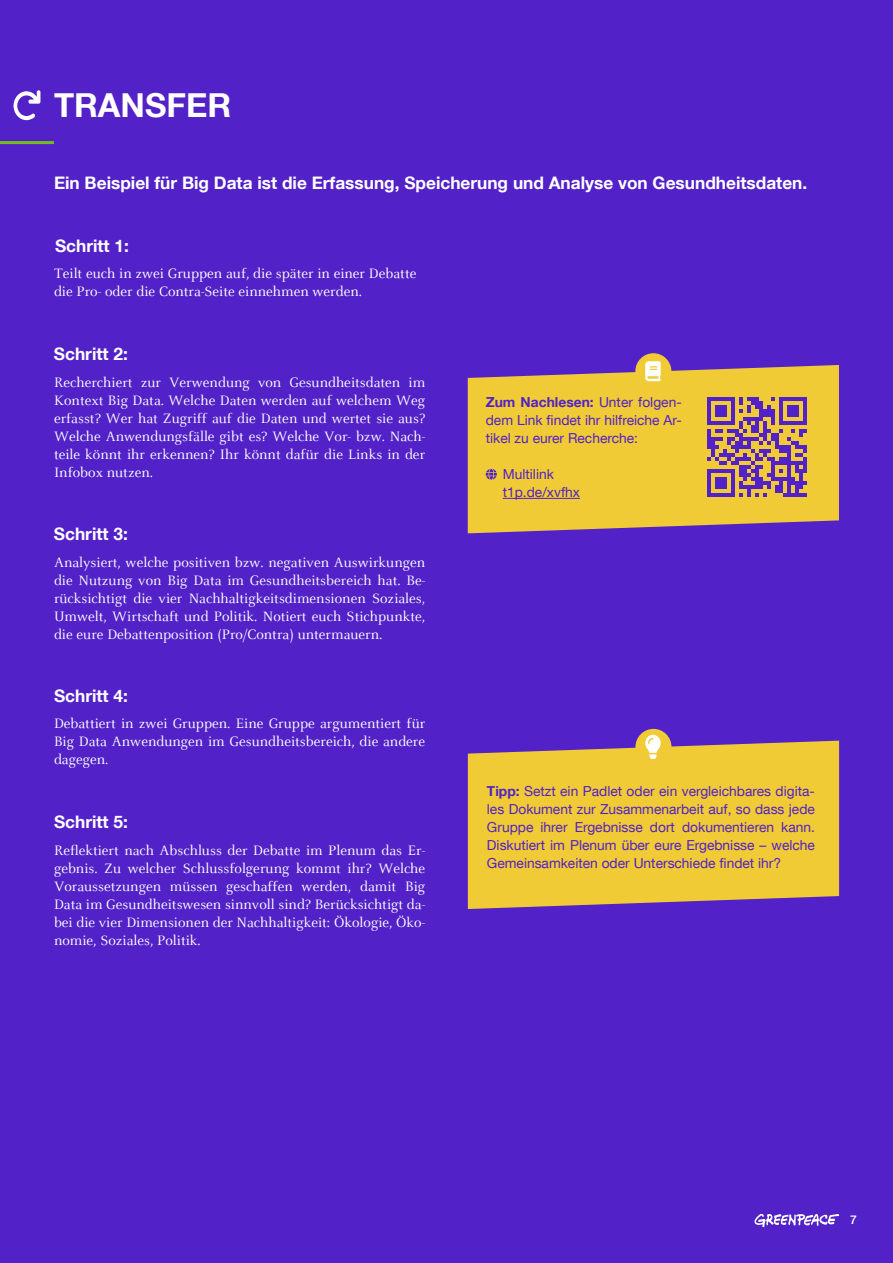
<style>
.page{position:relative;width:893px;height:1263px;background:#5221c7}
.page>*{position:absolute;margin:0;border:0;box-sizing:border-box;transform-origin:0 0}
.t1{font:700 33px "Helvetica Neue LT Com";color:#fff}
.t2{font:700 17.25px "Helvetica Neue LT Com";color:#fff}
.t3{font:15px/18px "Celeste";color:#fff;text-align:justify}
.t4{font:13.8px/18px "Helvetica Neue LT Com";color:#5221c7;text-align:justify}
.t5{font:500 12px "Helvetica Neue LT Com";color:#fff}
.s1{font-weight:700}
</style>
<div class="page">
<hr style="left:0;top:141px;width:54px;height:3px;background:#73be1e">
<svg style="left:14px;top:90px;width:26px;height:30px"></svg>
<svg style="left:468px;top:365px;width:371px;height:168px;background:#e2bc41"></svg>
<div style="left:635px;top:353px;width:36px;height:36px;background:#f0cb35;border-radius:50%"></div>
<hr style="left:503px;top:498px;width:77px;height:1px;background:#5221c7">
<svg style="left:486px;top:469px;width:11px;height:11px"></svg>
<svg style="left:645px;top:361px;width:16px;height:20px"></svg>
<svg style="left:754px;top:1214px;width:85px;height:12px"></svg>
<svg style="left:707px;top:397px;width:100px;height:100px"></svg>
<svg style="left:468px;top:741px;width:371px;height:168px;background:#e4be3f"></svg>
<div style="left:635px;top:729px;width:36px;height:36px;background:#f0cb35;border-radius:50%"></div>
<svg style="left:645px;top:735px;width:16px;height:24px"></svg>
<h1 class="t1" style="left:54px;top:84px;width:179px">TRANSFER</h1>
<p class="t2" style="left:54px;top:172px;width:755px">Ein Beispiel für Big Data ist die Erfassung, Speicherung und Analyse von Gesundheitsdaten.</p>
<p class="t2" style="left:55px;top:235px;width:75px">Schritt 1:</p>
<p class="t3" style="left:54px;top:265px;width:364px">Teilt euch in zwei Gruppen auf, die später in einer Debatte die Pro- oder die Contra-Seite einnehmen werden.</p>
<p class="t2" style="left:54px;top:343px;width:75px">Schritt 2:</p>
<p class="t3" style="left:54px;top:373px;width:373px">Recherchiert zur Verwendung von Gesundheitsdaten im Kontext Big Data. Welche Daten werden auf welchem Weg erfasst? Wer hat Zugriff auf die Daten und wertet sie aus?<br>Welche Anwendungsfälle gibt es? Welche Vor- bzw. Nach&shy;teile könnt ihr erkennen? Ihr könnt dafür die Links in der Infobox nutzen.</p>
<p class="t2" style="left:54px;top:523px;width:75px">Schritt 3:</p>
<p class="t3" style="left:54px;top:553px;width:373px">Analysiert, welche positiven bzw. negativen Auswirkungen die Nutzung von Big Data im Gesundheitsbereich hat. Be&shy;rücksichtigt die vier Nachhaltigkeitsdimensionen Soziales, Umwelt, Wirtschaft und Politik. Notiert euch Stichpunkte, die eure Debattenposition (Pro/Contra) untermauern.</p>
<p class="t2" style="left:54px;top:685px;width:75px">Schritt 4:</p>
<p class="t3" style="left:54px;top:715px;width:373px">Debattiert in zwei Gruppen. Eine Gruppe argumentiert für Big Data Anwendungen im Gesundheitsbereich, die andere dagegen.</p>
<p class="t2" style="left:54px;top:811px;width:75px">Schritt 5:</p>
<p class="t3" style="left:54px;top:841px;width:373px">Reflektiert nach Abschluss der Debatte im Plenum das Er&shy;gebnis. Zu welcher Schlussfolgerung kommt ihr? Welche Voraussetzungen müssen geschaffen werden, damit Big Data im Gesundheitswesen sinnvoll sind? Berücksichtigt da&shy;bei die vier Dimensionen der Nachhaltigkeit: Ökologie, Öko&shy;nomie, Soziales, Politik.</p>
<p class="t4" style="left:486px;top:393px;width:197px"><span class="s1">Zum Nachlesen:</span> Unter folgen&shy;dem Link findet ihr hilfreiche Ar&shy;tikel zu eurer Recherche:</p>
<p class="t4" style="left:503px;top:465px;width:79px">Multilink t1p.de/xvfhx</p>
<p class="t4" style="left:487px;top:781px;width:330px"><span class="s1">Tipp:</span> Setzt ein Padlet oder ein vergleichbares digita&shy;les Dokument zur Zusammenarbeit auf, so dass jede Gruppe ihrer Ergebnisse dort dokumentieren kann.<br>Diskutiert im Plenum über eure Ergebnisse – welche Gemeinsamkeiten oder Unterschiede findet ihr?</p>
<p class="t5" style="left:850px;top:1212px;width:8px">7</p>
</div>
